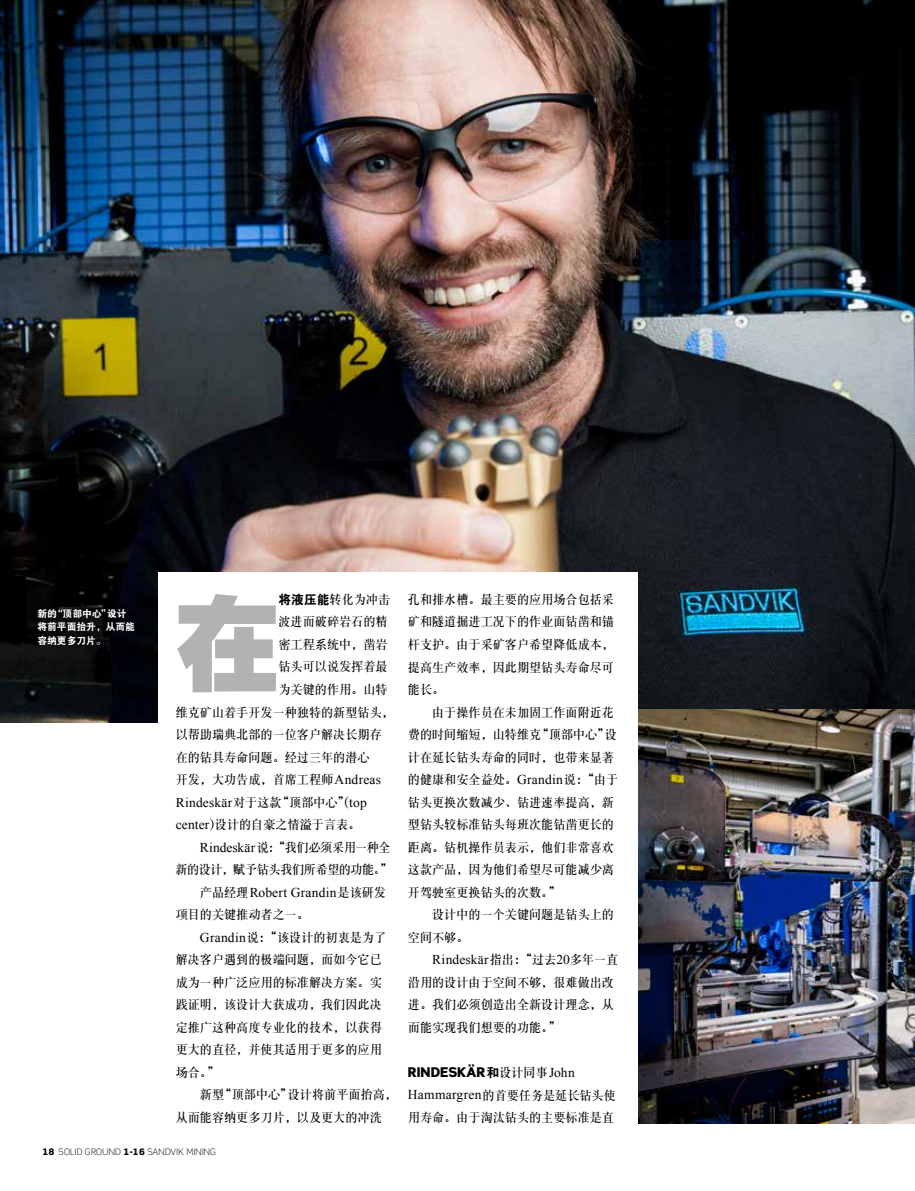
<style>
.page{position:relative;width:915px;height:1191px;background:#fff}
.page>*{position:absolute;margin:0;border:0;box-sizing:border-box;transform-origin:0 0}
.t1{font:102.75px "FZCCHJW GB1 0";color:#b1b2b3}
.t2{font:13.5px "Times New Roman";letter-spacing:.015em;color:#000}
.t3{font:900 13.5px "Scene Pro";color:#000}
.t4{font:12.75px/22.5px "DFP Song W7";color:#000;scale:.95 1}
.t5{font:12.75px "DFP Song W7";letter-spacing:-.03em;color:#000;scale:.95 1}
.t6{font:9.75px/13.5px "FZDHTJW GB1 0";color:#fff}
.t7{font:300 9px "Scene Pro";letter-spacing:.025em;color:#000}
.s1{font-family:"FZDHTJW GB1 0"}
.s2{font-family:"Times New Roman";font-size:13.5px}
.s3{font-family:"DFP Song W7";font-size:12.75px}
.s4{font-weight:900}
.s5{font-family:"FZDHTJW GB1 0";font-weight:400;font-size:12.75px}
.s6{font-family:"DFP Song W7";font-weight:400;font-size:12.75px}
.s7{font-family:"Times New Roman";font-weight:400}
</style>
<div class="page">
<img style="left:0;top:0;width:914px;height:722px">
<div style="left:159px;top:572px;width:479px;height:213px;background:#fff"></div>
<img style="left:638px;top:709px;width:276px;height:414px">
<p class="t6" style="left:37px;top:606px;width:99px">新的“顶部中心”设计将前平面抬升，从而能容纳更多刀片。</p>
<h1 class="t1" style="left:176px;top:587px;width:104px">在</h1>
<p class="t4" style="left:278px;top:588px;width:119px"><span class="s1">将液压能</span>转化为冲击</p>
<p class="t4" style="left:278px;top:610px;width:116px">波进而破碎岩石的精</p>
<p class="t4" style="left:278px;top:633px;width:116px">密工程系统中，凿岩</p>
<p class="t4" style="left:278px;top:655px;width:116px">钻头可以说发挥着最</p>
<p class="t4" style="left:278px;top:678px;width:116px">为关键的作用。山特</p>
<p class="t4" style="left:176px;top:700px;width:231px">维克矿山着手开发一种独特的新型钻头，</p>
<p class="t4" style="left:176px;top:723px;width:218px">以帮助瑞典北部的一位客户解决长期存</p>
<p class="t4" style="left:176px;top:745px;width:205px">在的钻具寿命问题。经过三年的潜心</p>
<p class="t4" style="left:176px;top:768px;width:217px">开发，大功告成，首席工程师<span class="s2">Andreas</span></p>
<p class="t2" style="left:176px;top:793px;width:192px">Rindeskär<span class="s3">对于这款“顶部中心”（</span>top</p>
<p class="t4" style="left:176px;top:813px;width:196px"><span class="s2">center</span>）设计的自豪之情溢于言表。</p>
<p class="t5" style="left:200px;top:841px;width:202px"><span class="s2">Rindeskär</span>说：“我们必须采用一种全</p>
<p class="t5" style="left:175px;top:863px;width:230px">新的设计，赋予钻头我们所希望的功能。”</p>
<p class="t2" style="left:200px;top:883px;width:187px"><span class="s3">产品经理</span>Robert Grandin<span class="s3">是该研发</span></p>
<p class="t4" style="left:176px;top:903px;width:142px">项目的关键推动者之一。</p>
<p class="t4" style="left:200px;top:926px;width:197px"><span class="s2">Grandin</span>说：“该设计的初衷是为了</p>
<p class="t4" style="left:176px;top:948px;width:218px">解决客户遇到的极端问题，而如今它已</p>
<p class="t4" style="left:176px;top:970px;width:218px">成为一种广泛应用的标准解决方案。实</p>
<p class="t4" style="left:176px;top:993px;width:218px">践证明，该设计大获成功，我们因此决</p>
<p class="t4" style="left:176px;top:1015px;width:218px">定推广这种高度专业化的技术，以获得</p>
<p class="t4" style="left:176px;top:1038px;width:218px">更大的直径，并使其适用于更多的应用</p>
<p class="t4" style="left:176px;top:1060px;width:48px">场合。”</p>
<p class="t4" style="left:200px;top:1083px;width:209px">新型“顶部中心”设计将前平面抬高，</p>
<p class="t4" style="left:176px;top:1105px;width:218px">从而能容纳更多刀片，以及更大的冲洗</p>
<p class="t7" style="left:43px;top:1146px;width:175px"><span class="s4">18</span> SOLID GROUND <span class="s4">1-16</span> SANDVIK MINING</p>
<p class="t4" style="left:408px;top:588px;width:218px;text-align:justify">孔和排水槽。最主要的应用场合包括采矿和隧道掘进工况下的作业面钻凿和锚杆支护。由于采矿客户希望降低成本，提高生产效率，因此期望钻头寿命尽可能长。</p>
<p class="t4" style="left:408px;top:700px;width:223px;text-indent:24px">由于操作员在未加固工作面附近花费的时间缩短，山特维克“顶部中心”设计在延长钻头寿命的同时，也带来显著的健康和安全益处。<span class="s2">Grandin</span>说：“由于钻头更换次数减少、钻进速率提高，新型钻头较标准钻头每班次能钻凿更长的距离。钻机操作员表示，他们非常喜欢这款产品，因为他们希望尽可能减少离开驾驶室更换钻头的次数。”</p>
<p class="t4" style="left:408px;top:903px;width:218px;text-indent:24px">设计中的一个关键问题是钻头上的空间不够。</p>
<p class="t2" style="left:432px;top:950px;width:187px">Rindeskär<span class="s3">指出：“过去</span>20<span class="s3">多年一直</span></p>
<p class="t4" style="left:408px;top:970px;width:218px;text-align:justify">沿用的设计由于空间不够，很难做出改进。我们必须创造出全新设计理念，从而能实现我们想要的功能。”</p>
<p class="t3" style="left:408px;top:1063px;width:168px">RINDESKÄR<span class="s5">和</span><span class="s6">设计同事</span><span class="s7">John</span></p>
<p class="t4" style="left:408px;top:1083px;width:220px;line-height:22px"><span class="s2">Hammargren</span>的首要任务是延长钻头使用寿命。由于淘汰钻头的主要标准是直</p>
</div>
